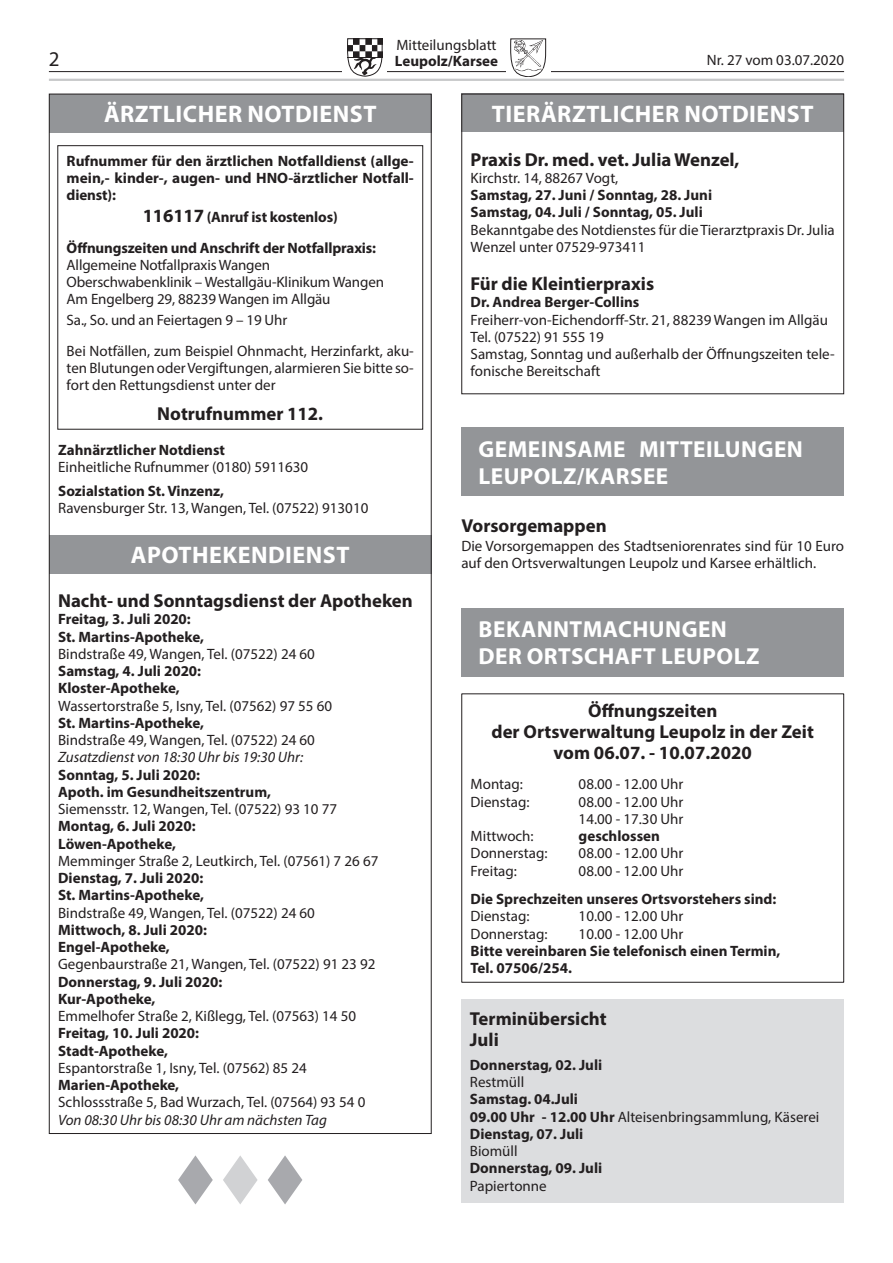
<style>
.page{position:relative;width:893px;height:1263px;background:#fff}
.page>*{position:absolute;margin:0;border:0;box-sizing:border-box;transform-origin:0 0}
.t1{font:700 24px "Myriad Pro";letter-spacing:.02em;color:#fff}
.t2{font:700 23.25px/27px "Myriad Pro";letter-spacing:.02em;color:#fff}
.t3{font:21px "Myriad Pro";color:#231f20}
.t4{font:700 18.75px/21px "Myriad Pro";color:#231f20;text-align:center}
.t5{font:15px/17.2px "Myriad Pro";color:#231f20}
.t6{font:700 15px/17.2px "Myriad Pro";color:#231f20}
.t7{font:italic 15px "Myriad Pro";color:#231f20}
.s1{font-size:18.75px}
.s2{font-weight:400}
</style>
<div class="page">
<hr style="left:49px;top:71px;width:795px;height:1px;background:#231f20">
<div style="left:343px;top:34px;width:44px;height:47px;background:#fff"></div>
<svg style="left:347px;top:38px;width:36px;height:39px"></svg>
<div style="left:506px;top:34px;width:44px;height:47px;background:#fff"></div>
<svg style="left:510px;top:38px;width:36px;height:39px"></svg>
<img style="left:514px;top:40px;width:29px;height:32px">
<hr style="left:49px;top:79px;width:795px;height:2px;background:#c7c8ca">
<div style="left:49px;top:94px;width:383px;height:38px;background:#939598"></div>
<div style="left:57px;top:145px;width:366px;height:285px;border:1px solid #231f20"></div>
<div style="left:49px;top:535px;width:383px;height:38px;background:#939598"></div>
<svg style="left:268px;top:1155px;width:34px;height:49px"></svg>
<svg style="left:223px;top:1155px;width:35px;height:49px"></svg>
<svg style="left:178px;top:1155px;width:35px;height:49px"></svg>
<div style="left:461px;top:94px;width:383px;height:38px;background:#939598"></div>
<div style="left:461px;top:94px;width:383px;height:300px;border:1px solid #231f20"></div>
<div style="left:461px;top:428px;width:383px;height:68px;background:#939598"></div>
<div style="left:461px;top:608px;width:383px;height:68px;background:#939598"></div>
<div style="left:461px;top:693px;width:383px;height:290px;border:1px solid #231f20"></div>
<div style="left:461px;top:999px;width:383px;height:203px;background:#dcdddf"></div>
<p class="t5" style="left:396px;top:36px;width:102px">Mitteilungsblatt</p>
<h3 class="t3" style="left:49px;top:46px;width:12px">2</h3>
<p class="t6" style="left:395px;top:52px;width:105px">Leupolz/Karsee</p>
<p class="t5" style="left:707px;top:51px;width:139px">Nr. 27 vom 03.07.2020</p>
<h1 class="t1" style="left:104px;top:98px;width:274px">ÄRZTLICHER NOTDIENST</h1>
<p class="t6" style="left:67px;top:152px;width:349px;text-align:justify">Rufnummer für den ärztlichen Notfalldienst (allge&shy;mein,- kinder-, augen- und HNO-ärztlicher Notfall&shy;dienst):</p>
<p class="t6" style="left:67px;top:201px;width:311px;line-height:30.8px;text-indent:76px"><span class="s1">116117</span> (Anruf ist kostenlos)<br>Öffnungszeiten und Anschrift der Notfallpraxis:</p>
<p class="t5" style="left:67px;top:256px;width:319px">Allgemeine Notfallpraxis Wangen<br>Oberschwabenklinik – Westallgäu-Klinikum Wangen<br>Am Engelberg 29, 88239 Wangen im Allgäu</p>
<p class="t5" style="left:67px;top:305px;width:349px;line-height:30.5px">Sa., So. und an Feiertagen 9 – 19 Uhr<br>Bei Notfällen, zum Beispiel Ohnmacht, Herzinfarkt, aku-</p>
<p class="t5" style="left:67px;top:359px;width:349px">ten Blutungen oder Vergiftungen, alarmieren Sie bitte so&shy;fort den Rettungsdienst unter der</p>
<p class="t4" style="left:157px;top:403px;width:167px">Notrufnummer 112.</p>
<p class="t6" style="left:58px;top:441px;width:168px">Zahnärztlicher Notdienst</p>
<p class="t5" style="left:58px;top:458px;width:252px">Einheitliche Rufnummer (0180) 5911630</p>
<p class="t6" style="left:58px;top:482px;width:167px">Sozialstation St. Vinzenz,</p>
<p class="t5" style="left:58px;top:499px;width:312px">Ravensburger Str. 13, Wangen, Tel. (07522) 913010</p>
<h1 class="t1" style="left:131px;top:540px;width:220px">APOTHEKENDIENST</h1>
<p class="t4" style="left:58px;top:590px;width:356px">Nacht- und Sonntagsdienst der Apotheken</p>
<p class="t6" style="left:58px;top:610px;width:147px">Freitag, 3. Juli 2020:<br>St. Martins-Apotheke,</p>
<p class="t5" style="left:58px;top:645px;width:258px">Bindstraße 49, Wangen, Tel. (07522) 24 60</p>
<p class="t6" style="left:58px;top:662px;width:145px">Samstag, 4. Juli 2020:<br>Kloster-Apotheke,</p>
<p class="t5" style="left:58px;top:697px;width:276px">Wassertorstraße 5, Isny, Tel. (07562) 97 55 60</p>
<p class="t6" style="left:58px;top:714px;width:147px">St. Martins-Apotheke,</p>
<p class="t5" style="left:58px;top:731px;width:258px">Bindstraße 49, Wangen, Tel. (07522) 24 60</p>
<p class="t7" style="left:58px;top:748px;width:247px">Zusatzdienst von 18:30 Uhr bis 19:30 Uhr:</p>
<p class="t6" style="left:58px;top:765px;width:214px">Sonntag, 5. Juli 2020:<br>Apoth. im Gesundheitszentrum,</p>
<p class="t5" style="left:58px;top:800px;width:281px">Siemensstr. 12, Wangen, Tel. (07522) 93 10 77</p>
<p class="t6" style="left:58px;top:817px;width:139px">Montag, 6. Juli 2020:<br>Löwen-Apotheke,</p>
<p class="t5" style="left:58px;top:852px;width:322px">Memminger Straße 2, Leutkirch, Tel. (07561) 7 26 67</p>
<p class="t6" style="left:58px;top:869px;width:147px">Dienstag, 7. Juli 2020:<br>St. Martins-Apotheke,</p>
<p class="t5" style="left:58px;top:904px;width:258px">Bindstraße 49, Wangen, Tel. (07522) 24 60</p>
<p class="t6" style="left:58px;top:921px;width:150px">Mittwoch, 8. Juli 2020:<br>Engel-Apotheke,</p>
<p class="t5" style="left:58px;top:955px;width:319px">Gegenbaurstraße 21, Wangen, Tel. (07522) 91 23 92</p>
<p class="t6" style="left:58px;top:972px;width:166px">Donnerstag, 9. Juli 2020:<br>Kur-Apotheke,</p>
<p class="t5" style="left:58px;top:1007px;width:300px">Emmelhofer Straße 2, Kißlegg, Tel. (07563) 14 50</p>
<p class="t6" style="left:58px;top:1024px;width:143px">Freitag, 10. Juli 2020:<br>Stadt-Apotheke,</p>
<p class="t5" style="left:58px;top:1059px;width:250px">Espantorstraße 1, Isny, Tel. (07562) 85 24</p>
<p class="t6" style="left:58px;top:1076px;width:123px">Marien-Apotheke,</p>
<p class="t5" style="left:58px;top:1093px;width:309px">Schlossstraße 5, Bad Wurzach, Tel. (07564) 93 54 0</p>
<p class="t7" style="left:58px;top:1110px;width:270px">Von 08:30 Uhr bis 08:30 Uhr am nächsten Tag</p>
<h1 class="t1" style="left:492px;top:98px;width:323px">TIERÄRZTLICHER NOTDIENST</h1>
<p class="t4" style="left:471px;top:148px;width:270px">Praxis Dr. med. vet. Julia Wenzel,</p>
<p class="t5" style="left:471px;top:169px;width:149px">Kirchstr. 14, 88267 Vogt,</p>
<p class="t6" style="left:471px;top:186px;width:243px">Samstag, 27. Juni / Sonntag, 28. Juni<br>Samstag, 04. Juli / Sonntag, 05. Juli</p>
<p class="t5" style="left:471px;top:221px;width:366px">Bekanntgabe des Notdienstes für die Tierarztpraxis Dr. Julia<br>Wenzel unter 07529-973411</p>
<p class="t4" style="left:471px;top:273px;width:185px">Für die Kleintierpraxis</p>
<p class="t6" style="left:471px;top:293px;width:170px">Dr. Andrea Berger-Collins</p>
<p class="t5" style="left:471px;top:311px;width:366px">Freiherr-von-Eichendorff-Str. 21, 88239 Wangen im Allgäu Tel. (07522) 91 555 19<br>Samstag, Sonntag und außerhalb der Öffnungszeiten tele&shy;fonische Bereitschaft</p>
<h2 class="t2" style="left:479px;top:435px;width:326px">GEMEINSAME MITTEILUNGEN<br>LEUPOLZ/KARSEE</h2>
<p class="t4" style="left:461px;top:514px;width:147px">Vorsorgemappen</p>
<p class="t5" style="left:461px;top:537px;width:384px">Die Vorsorgemappen des Stadtseniorenrates sind für 10 Euro auf den Ortsverwaltungen Leupolz und Karsee erhältlich.</p>
<h2 class="t2" style="left:479px;top:615px;width:282px">BEKANNTMACHUNGEN<br>DER ORTSCHAFT LEUPOLZ</h2>
<p class="t4" style="left:492px;top:699px;width:324px">Öffnungszeiten<br>der Ortsverwaltung Leupolz in der Zeit vom 06.07. - 10.07.2020</p>
<p class="t5" style="left:471px;top:775px;width:54px">Montag:</p>
<p class="t5" style="left:579px;top:775px;width:106px">08.00 - 12.00 Uhr</p>
<p class="t5" style="left:471px;top:793px;width:60px">Dienstag:</p>
<p class="t5" style="left:579px;top:793px;width:106px">08.00 - 12.00 Uhr<br>14.00 - 17.30 Uhr</p>
<p class="t5" style="left:471px;top:827px;width:65px">Mittwoch:</p>
<p class="t6" style="left:579px;top:827px;width:83px">geschlossen</p>
<p class="t5" style="left:471px;top:844px;width:78px">Donnerstag:</p>
<p class="t5" style="left:579px;top:844px;width:106px">08.00 - 12.00 Uhr</p>
<p class="t5" style="left:471px;top:862px;width:48px">Freitag:</p>
<p class="t5" style="left:579px;top:862px;width:106px">08.00 - 12.00 Uhr</p>
<p class="t6" style="left:471px;top:890px;width:307px">Die Sprechzeiten unseres Ortsvorstehers sind:</p>
<p class="t5" style="left:471px;top:907px;width:60px">Dienstag:</p>
<p class="t5" style="left:579px;top:907px;width:106px">10.00 - 12.00 Uhr</p>
<p class="t5" style="left:471px;top:925px;width:78px">Donnerstag:</p>
<p class="t5" style="left:579px;top:925px;width:106px">10.00 - 12.00 Uhr</p>
<p class="t6" style="left:471px;top:942px;width:311px">Bitte vereinbaren Sie telefonisch einen Termin,<br>Tel. 07506/254.</p>
<p class="t4" style="left:470px;top:1008px;width:138px;text-align:left">Terminübersicht<br>Juli</p>
<p class="t6" style="left:470px;top:1055px;width:134px">Donnerstag, 02. Juli</p>
<p class="t5" style="left:470px;top:1073px;width:56px">Restmüll</p>
<p class="t6" style="left:470px;top:1090px;width:351px">Samstag. 04.Juli<br>09.00 Uhr - 12.00 Uhr <span class="s2">Alteisenbringsammlung, Käserei<br></span>Dienstag, 07. Juli</p>
<p class="t5" style="left:470px;top:1142px;width:49px">Biomüll</p>
<p class="t6" style="left:470px;top:1159px;width:134px">Donnerstag, 09. Juli</p>
<p class="t5" style="left:470px;top:1176px;width:78px">Papiertonne</p>
</div>
